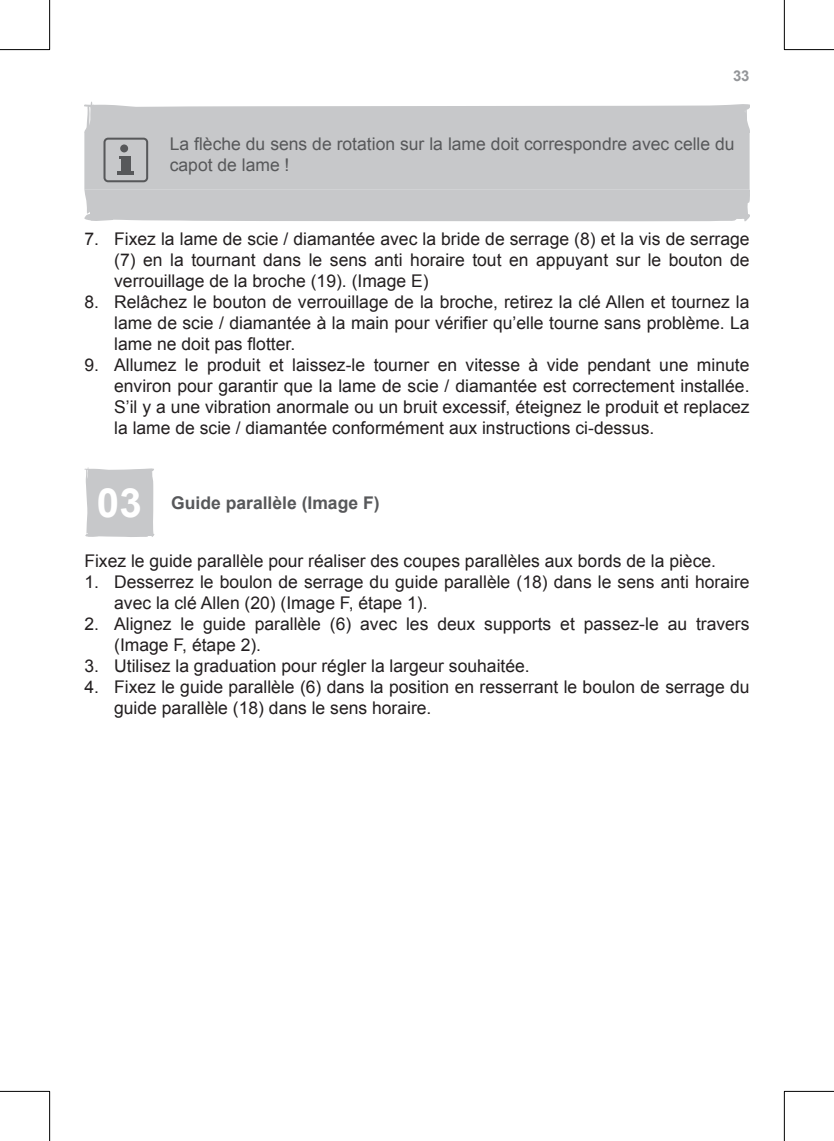
<style>
.page{position:relative;width:834px;height:1141px;background:#fff}
.page>*{position:absolute;margin:0;border:0;box-sizing:border-box;transform-origin:0 0}
.t1{font:700 40.25px "Arial";color:#fff}
.t2{font:17.5px/21px "Arial";color:#231f20;text-align:justify}
.t3{font:17.5px/21px "Arial";color:#57585a}
.t4{font:700 17.5px "Arial";color:#57585a}
.t5{font:700 14.88px "Arial";color:#939598}
</style>
<div class="page">
<svg style="left:84px;top:102px;width:665px;height:119px;background:#c8c9cb"></svg>
<svg style="left:84px;top:467px;width:71px;height:70px;background:#cccdcf"></svg>
<hr style="left:0;top:49px;width:50px;height:1px;background:#000">
<hr style="left:784px;top:49px;width:49px;height:1px;background:#000">
<hr style="left:0;top:1091px;width:50px;height:1px;background:#000">
<hr style="left:784px;top:1091px;width:49px;height:1px;background:#000">
<hr style="left:49px;top:0;width:1px;height:50px;background:#000">
<hr style="left:49px;top:1091px;width:1px;height:50px;background:#000">
<hr style="left:783px;top:0;width:1px;height:50px;background:#000">
<hr style="left:783px;top:1091px;width:1px;height:50px;background:#000">
<p class="t5" style="left:733px;top:66px;width:18px">33</p>
<p class="t3" style="left:170px;top:134px;width:566px">La flèche du sens de rotation sur la lame doit correspondre avec celle du capot de lame !</p>
<p class="t2" style="left:114px;top:229px;width:636px;text-indent:-30px">7. Fixez la lame de scie / diamantée avec la bride de serrage (8) et la vis de serrage (7) en la tournant dans le sens anti horaire tout en appuyant sur le bouton de verrouillage de la broche (19). (Image E)</p>
<p class="t2" style="left:114px;top:292px;width:636px;text-indent:-30px">8. Relâchez le bouton de verrouillage de la broche, retirez la clé Allen et tournez la lame de scie / diamantée à la main pour vérifier qu’elle tourne sans problème. La lame ne doit pas flotter.</p>
<p class="t2" style="left:114px;top:355px;width:636px;text-indent:-30px">9. Allumez le produit et laissez-le tourner en vitesse à vide pendant une minute environ pour garantir que la lame de scie / diamantée est correctement installée.<br>S’il y a une vibration anormale ou un bruit excessif, éteignez le produit et replacez la lame de scie / diamantée conformément aux instructions ci-dessus.</p>
<h1 class="t1" style="left:97px;top:476px;width:46px">03</h1>
<p class="t4" style="left:171px;top:491px;width:210px">Guide parallèle (Image F)</p>
<p class="t2" style="left:84px;top:550px;width:633px">Fixez le guide parallèle pour réaliser des coupes parallèles aux bords de la pièce.</p>
<p class="t2" style="left:114px;top:571px;width:636px;text-indent:-30px">1. Desserrez le boulon de serrage du guide parallèle (18) dans le sens anti horaire avec la clé Allen (20) (Image F, étape 1).</p>
<p class="t2" style="left:114px;top:613px;width:636px;text-indent:-30px">2. Alignez le guide parallèle (6) avec les deux supports et passez-le au travers (Image F, étape 2).</p>
<p class="t2" style="left:84px;top:655px;width:447px">3. Utilisez la graduation pour régler la largeur souhaitée.</p>
<p class="t2" style="left:114px;top:676px;width:636px;text-indent:-30px">4. Fixez le guide parallèle (6) dans la position en resserrant le boulon de serrage du guide parallèle (18) dans le sens horaire.</p>
</div>
